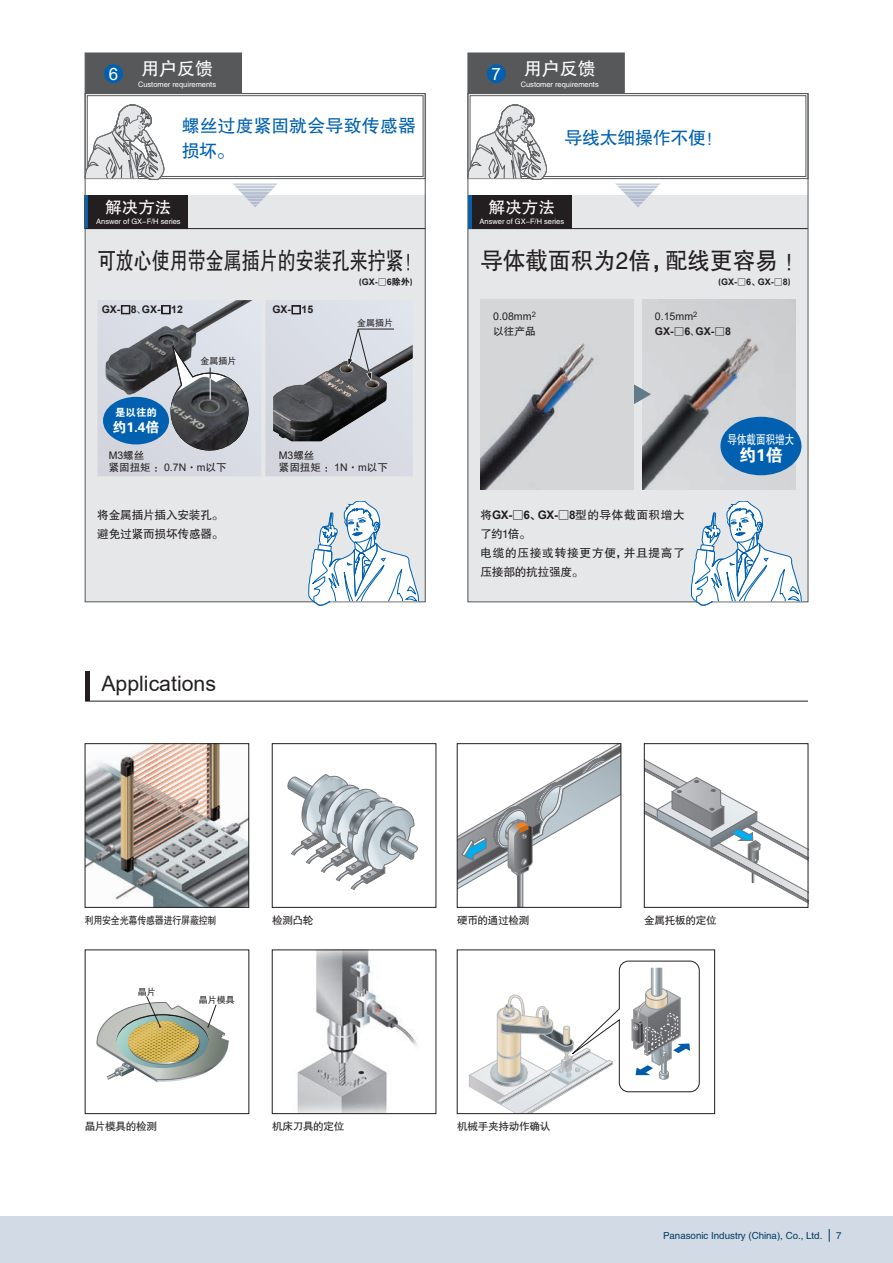
<style>
.page{position:relative;width:893px;height:1263px;background:#fff}
.page>*{position:absolute;margin:0;border:0;box-sizing:border-box;transform-origin:0 0}
.t1{font:24px "FZHTJW GB1 0";color:#231f20;scale:.75 1}
.t2{font:24px "FZHTJW GB1 0";color:#231f20;scale:.94 1}
.t3{font:21.3px "Arial";color:#231f20}
.t4{font:18px/24.5px "FZHTJW GB1 0";letter-spacing:-.005em;color:#0161b0}
.t5{font:18px "FZHTJW GB1 0";color:#fff}
.t6{font:16.95px "FZDHTJW GB1 0";color:#fff}
.t7{font:16.95px "Arial";color:#fff}
.t8{font:16.5px "FZHTJW GB1 0";color:#fff}
.t9{font:13.8px "FZDHTJW GB1 0";color:#fff}
.t10{font:12.75px "FZHTJW GB1 0";color:#fff;scale:.75 1}
.t11{font:11.7px/19.2px "FZHTJW GB1 0";letter-spacing:.05em;color:#231f20}
.t12{font:11.7px/19.2px "FZHTJW GB1 0";letter-spacing:-.015em;color:#231f20}
.t13{font:10.65px "FZHTJW GB1 0";letter-spacing:-.03em;color:#231f20}
.t14{font:700 10.65px/14.9px "Arial";color:#231f20}
.t15{font:10.65px "FZHTJW GB1 0";letter-spacing:-.03em;color:#231f20;scale:.85 1}
.t16{font:10.65px "Arial";color:#231f20}
.t17{font:10.5px "FZHTJW GB1 0";color:#231f20}
.t18{font:700 10.5px "Arial";color:#231f20}
.t19{font:10.5px "Arial";color:#231f20}
.t20{font:10.35px "FZDHTJW GB1 0";color:#fff}
.t21{font:9.75px "FZHTJW GB1 0";color:#003a61}
.t22{font:9px "FZHTJW GB1 0";color:#231f20}
.t23{font:700 9px "Arial";color:#231f20}
.t24{font:9px "FZDHTJW GB1 0";color:#231f20}
.t25{font:7.5px "FZHTJW GB1 0";color:#fff}
.s1{font-family:"FZHTJW GB1 0";font-weight:400}
.s2{font-family:"Gothic BBB Pro";font-weight:500}
.s3{font-family:"Arial";font-weight:700}
.s4{font-family:"FZHTJW GB1 0"}
.s5{font-family:"Arial"}
.s6{font-weight:400}
.s7{font-family:"FZDHTJW GB1 0";font-weight:400}
.s8{font-family:"FZDHTJW GB1 0"}
</style>
<div class="page">
<div style="left:85px;top:53px;width:157px;height:41px;background:#57585a"></div>
<div style="left:468px;top:53px;width:156px;height:41px;background:#57585a"></div>
<div style="left:104px;top:64px;width:19px;height:19px;background:#0161b0;border-radius:50%"></div>
<div style="left:487px;top:64px;width:19px;height:19px;background:#0161b0;border-radius:50%"></div>
<hr style="left:85px;top:701px;width:723px;height:1px;background:#231f20">
<hr style="left:85px;top:672px;width:4px;height:29px;background:#231f20">
<svg style="left:85px;top:93px;width:723px;height:509px"></svg>
<div style="left:89px;top:195px;width:99px;height:34px;background:#231f20"></div>
<div style="left:472px;top:195px;width:99px;height:34px;background:#231f20"></div>
<hr style="left:85px;top:228px;width:340px;height:1px;background:#231f20">
<div style="left:0;top:1216px;width:893px;height:47px;background:#d2dbe5"></div>
<svg style="left:829px;top:1229px;width:1px;height:13px"></svg>
<svg style="left:85px;top:105px;width:79px;height:75px"></svg>
<svg style="left:309px;top:501px;width:110px;height:104px"></svg>
<svg style="left:468px;top:105px;width:79px;height:75px"></svg>
<img style="left:642px;top:299px;width:153px;height:190px">
<div style="left:720px;top:417px;width:81px;height:58px;background:#0161b0;border-radius:50%"></div>
<svg style="left:634px;top:381px;width:17px;height:27px"></svg>
<img style="left:480px;top:299px;width:154px;height:190px">
<svg style="left:691px;top:501px;width:110px;height:104px"></svg>
<svg style="left:97px;top:996px;width:131px;height:86px"></svg>
<svg style="left:287px;top:774px;width:131px;height:116px"></svg>
<div style="left:272px;top:743px;width:164px;height:164px;border:1px solid #231f20"></div>
<svg style="left:646px;top:760px;width:160px;height:143px"></svg>
<div style="left:644px;top:743px;width:164px;height:164px;border:1px solid #231f20"></div>
<img style="left:87px;top:745px;width:160px;height:160px">
<div style="left:85px;top:743px;width:164px;height:164px;border:1px solid #231f20"></div>
<img style="left:297px;top:952px;width:120px;height:160px">
<div style="left:272px;top:950px;width:164px;height:164px;border:1px solid #231f20"></div>
<svg style="left:459px;top:745px;width:160px;height:160px"></svg>
<div style="left:457px;top:743px;width:164px;height:164px;border:1px solid #231f20"></div>
<svg style="left:468px;top:961px;width:232px;height:151px"></svg>
<div style="left:457px;top:950px;width:258px;height:164px;border:1px solid #231f20"></div>
<svg style="left:98px;top:300px;width:315px;height:176px"></svg>
<h3 class="t7" style="left:109px;top:62px;width:11px">6</h3>
<h3 class="t5" style="left:141px;top:59px;width:73px">用户反馈</h3>
<p class="t25" style="left:138px;top:80px;width:80px">Customer requirements</p>
<h3 class="t4" style="left:182px;top:114px;width:236px">螺丝过度紧固就会导致传感器损坏。</h3>
<h3 class="t8" style="left:105px;top:198px;width:67px">解决方法</h3>
<p class="t25" style="left:96px;top:217px;width:86px">Answer of GX-F/H series</p>
<h1 class="t1" style="left:98px;top:248px;width:434px">可放心使用带金属插片的安装孔来拧紧！</h1>
<h3 class="t18" style="left:102px;top:302px;width:83px">GX-<span class="s1">□</span>8<span class="s2">、</span>GX-<span class="s1">□</span>12</h3>
<h3 class="t18" style="left:272px;top:302px;width:42px">GX-<span class="s1">□</span>15</h3>
<p class="t22" style="left:200px;top:356px;width:37px">金属插片</p>
<p class="t24" style="left:359px;top:277px;width:56px">(<span class="s3">GX-</span>□<span class="s3">6</span>除外)</p>
<p class="t22" style="left:357px;top:318px;width:37px">金属插片</p>
<h3 class="t20" style="left:115px;top:407px;width:43px">是以往的</h3>
<h3 class="t9" style="left:113px;top:420px;width:48px">约1.4倍</h3>
<h3 class="t19" style="left:109px;top:448px;width:37px">M3<span class="s4">螺丝</span></h3>
<h3 class="t17" style="left:109px;top:462px;width:119px">紧固扭矩：<span class="s5">0.7N</span>·<span class="s5">m</span>以下</h3>
<h3 class="t12" style="left:97px;top:505px;width:128px">将金属插片插入安装孔。避免过紧而损坏传感器。</h3>
<h3 class="t19" style="left:279px;top:448px;width:37px">M3<span class="s4">螺丝</span></h3>
<h3 class="t17" style="left:279px;top:462px;width:111px">紧固扭矩：<span class="s5">1N</span>·<span class="s5">m</span>以下</h3>
<h2 class="t3" style="left:101px;top:669px;width:116px">Applications</h2>
<h3 class="t7" style="left:491px;top:62px;width:11px">7</h3>
<h3 class="t5" style="left:524px;top:59px;width:73px">用户反馈</h3>
<p class="t25" style="left:521px;top:80px;width:80px">Customer requirements</p>
<h3 class="t4" style="left:564px;top:126px;width:160px">导线太细操作不便！</h3>
<h3 class="t8" style="left:489px;top:198px;width:67px">解决方法</h3>
<p class="t25" style="left:480px;top:217px;width:86px">Answer of GX-F/H series</p>
<h1 class="t2" style="left:480px;top:248px;width:348px">导体截面积为2倍，配线更容易！</h1>
<h3 class="t14" style="left:655px;top:309px;width:78px"><span class="s6">0.15mm</span><sup>2<br></sup>GX-<span class="s1">□</span>6<span class="s2">、</span>GX-<span class="s1">□</span>8</h3>
<p class="t23" style="left:718px;top:275px;width:74px"><span class="s7">(</span>GX-<span class="s7">□</span>6<span class="s1">、</span>GX-<span class="s7">□</span>8<span class="s7">)</span></p>
<h3 class="t16" style="left:493px;top:309px;width:44px">0.08mm<sup>2</sup></h3>
<h3 class="t13" style="left:493px;top:326px;width:44px">以往产品</h3>
<h3 class="t11" style="left:480px;top:505px;width:206px">将<span class="s3">GX-</span><span class="s8">□</span><span class="s3">6</span>、<span class="s3">GX-</span><span class="s8">□</span><span class="s3">8</span>型的导体截面积增大了约1倍。<br>电缆的压接或转接更方便，并且提高了压接部的抗拉强度。</h3>
<h3 class="t10" style="left:727px;top:432px;width:91px">导体截面积增大</h3>
<h3 class="t6" style="left:739px;top:446px;width:45px">约1倍</h3>
<h3 class="t15" style="left:85px;top:914px;width:156px">利用安全光幕传感器进行屏蔽控制</h3>
<h3 class="t13" style="left:272px;top:914px;width:43px">检测凸轮</h3>
<h3 class="t13" style="left:457px;top:914px;width:74px">硬币的通过检测</h3>
<h3 class="t13" style="left:644px;top:914px;width:74px">金属托板的定位</h3>
<p class="t22" style="left:138px;top:987px;width:19px">晶片</p>
<p class="t22" style="left:199px;top:995px;width:37px">晶片模具</p>
<h3 class="t13" style="left:85px;top:1120px;width:74px">晶片模具的检测</h3>
<h3 class="t13" style="left:272px;top:1120px;width:74px">机床刀具的定位</h3>
<h3 class="t13" style="left:457px;top:1120px;width:95px">机械手夹持动作确认</h3>
<h3 class="t21" style="left:663px;top:1230px;width:161px">Panasonic Industry (China), Co., Ltd.</h3>
<h3 class="t21" style="left:836px;top:1230px;width:7px">7</h3>
</div>
